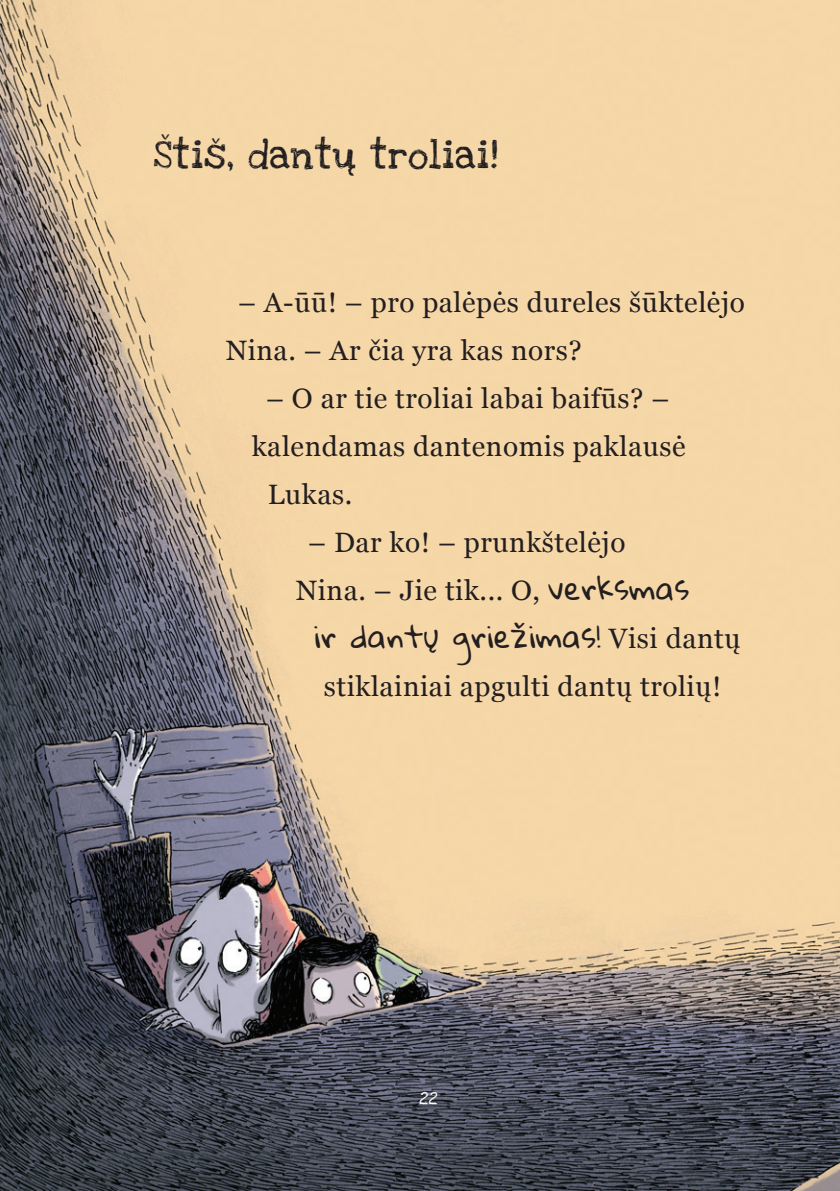
<style>
.page{position:relative;width:840px;height:1191px;background:#fff}
.page>*{position:absolute;margin:0;border:0;box-sizing:border-box;transform-origin:0 0}
.t1{font:40px "Love Ya Like A Sister";letter-spacing:.02em;color:#231f20}
.t2{font:30px "Gloria Hallelujah";letter-spacing:.02em;color:#231f20}
.t3{font:28px/48px "Georgia";letter-spacing:.02em;color:#231f20}
.t4{font:18px "Love Ya Like A Sister";color:#fff}
.s1{font-family:"Gloria Hallelujah";font-size:30px}
.s2{font-family:"Georgia";font-size:28px}
</style>
<div class="page">
<img style="left:0;top:0;width:839px;height:1191px">
<h1 class="t1" style="left:153px;top:131px;width:346px">Štiš, dantų troliai!</h1>
<p class="t3" style="left:225px;top:277px;width:520px;text-indent:12px">– A-ūū! – pro palėpės dureles šūktelėjo<br>Nina. – Ar čia yra kas nors?</p>
<p class="t3" style="left:266px;top:373px;width:405px">– O ar tie troliai labai baifūs? –</p>
<p class="t3" style="left:251px;top:421px;width:435px">kalendamas dantenomis paklausė</p>
<p class="t3" style="left:267px;top:469px;width:86px">Lukas.</p>
<p class="t3" style="left:295px;top:517px;width:394px;text-indent:12px">– Dar ko! – prunkštelėjo<br>Nina. – Jie tik... O, <span class="s1">verksmas</span></p>
<p class="t2" style="left:313px;top:620px;width:428px">ir dantų griežimas! <span class="s2">Visi dantų</span></p>
<p class="t3" style="left:323px;top:661px;width:399px">stiklainiai apgulti dantų trolių!</p>
<p class="t4" style="left:419px;top:1087px;width:20px">22</p>
</div>
